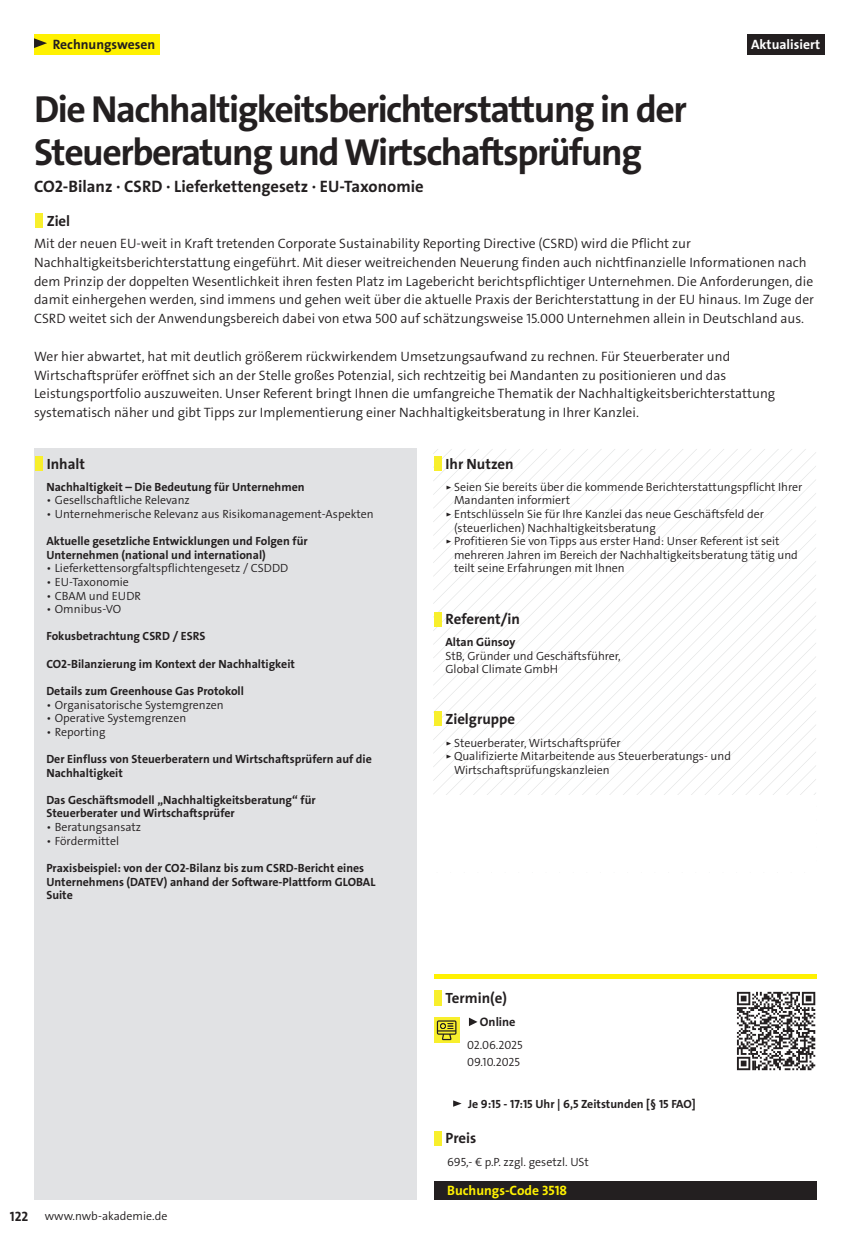
<style>
.page{position:relative;width:851px;height:1234px;background:#fff}
.page>*{position:absolute;margin:0;border:0;box-sizing:border-box;transform-origin:0 0}
.t1{font:37.8px/43.5px "The Sans LP7 Bld";letter-spacing:-.04em;color:#231f20}
.t2{font:16.65px "The Sans LP7 Bld";color:#231f20}
.t3{font:14.85px "The Sans LP7 Bld";color:#231f20}
.t4{font:13.65px/18.8px "The Sans LP4 Se Lig";color:#231f20}
.t5{font:13.65px "The Sans LP7 Bld";color:#fff101}
.t6{font:13.65px "The Sans LP7 Bld";color:#231f20}
.t7{font:13.65px "The Sans LP7 Bld";color:#fff}
.t8{font:12.3px "The Sans LP7 Bld";color:#231f20}
.t9{font:11.85px/13.6px "The Sans LP4 Se Lig";color:#231f20}
.t10{font:11.85px/13.6px "The Sans LP7 Bld";color:#231f20}
.s1{font-family:"The Sans LP7 Bld";font-size:13.65px}
</style>
<div class="page">
<div style="left:34px;top:34px;width:125px;height:20px;background:#fff101"></div>
<svg style="left:34px;top:38px;width:13px;height:10px"></svg>
<div style="left:746px;top:34px;width:78px;height:20px;background:#231f20"></div>
<div style="left:35px;top:213px;width:7px;height:14px;background:#f8ef2c"></div>
<div style="left:34px;top:449px;width:383px;height:750px;background:#e1e2e4"></div>
<div style="left:35px;top:456px;width:7px;height:15px;background:#f8ef2c"></div>
<svg style="left:433px;top:449px;width:383px;height:346px"></svg>
<div style="left:434px;top:456px;width:7px;height:15px;background:#f8ef2c"></div>
<div style="left:434px;top:611px;width:7px;height:15px;background:#f8ef2c"></div>
<div style="left:434px;top:711px;width:7px;height:14px;background:#f8ef2c"></div>
<div style="left:434px;top:973px;width:382px;height:5px;background:#fff101"></div>
<svg style="left:736px;top:991px;width:80px;height:80px"></svg>
<div style="left:434px;top:989px;width:7px;height:15px;background:#f8ef2c"></div>
<svg style="left:434px;top:1017px;width:25px;height:25px"></svg>
<svg style="left:437px;top:1020px;width:19px;height:19px"></svg>
<svg style="left:469px;top:1017px;width:8px;height:8px"></svg>
<svg style="left:453px;top:1100px;width:8px;height:6px"></svg>
<div style="left:434px;top:1130px;width:7px;height:15px;background:#f8ef2c"></div>
<div style="left:434px;top:1180px;width:382px;height:19px;background:#231f20"></div>
<p class="t6" style="left:53px;top:35px;width:104px">Rechnungswesen</p>
<p class="t7" style="left:750px;top:35px;width:71px">Aktualisiert</p>
<h1 class="t1" style="left:34px;top:88px;width:654px">Die Nachhaltigkeitsberichterstattung in der<br>Steuerberatung und Wirtschaftsprüfung</h1>
<p class="t2" style="left:34px;top:176px;width:391px">CO2-Bilanz · CSRD · Lieferkettengesetz · EU-Taxonomie</p>
<p class="t3" style="left:47px;top:211px;width:25px">Ziel</p>
<p class="t4" style="left:34px;top:234px;width:781px">Mit der neuen EU-weit in Kraft tretenden Corporate Sustainability Reporting Directive (CSRD) wird die Pflicht zur Nachhaltigkeitsberichterstattung eingeführt. Mit dieser weitreichenden Neuerung finden auch nichtfinanzielle Informationen nach dem Prinzip der doppelten Wesentlichkeit ihren festen Platz im Lagebericht berichtspflichtiger Unternehmen. Die Anforderungen, die damit einhergehen werden, sind immens und gehen weit über die aktuelle Praxis der Berichterstattung in der EU hinaus. Im Zuge der CSRD weitet sich der Anwendungsbereich dabei von etwa 500 auf schätzungsweise 15.000 Unternehmen allein in Deutschland aus.</p>
<p class="t4" style="left:34px;top:347px;width:742px">Wer hier abwartet, hat mit deutlich größerem rückwirkendem Umsetzungsaufwand zu rechnen. Für Steuerberater und Wirtschaftsprüfer eröffnet sich an der Stelle großes Potenzial, sich rechtzeitig bei Mandanten zu positionieren und das Leistungsportfolio auszuweiten. Unser Referent bringt Ihnen die umfangreiche Thematik der Nachhaltigkeitsberichterstattung systematisch näher und gibt Tipps zur Implementierung einer Nachhaltigkeitsberatung in Ihrer Kanzlei.</p>
<p class="t3" style="left:47px;top:454px;width:40px">Inhalt</p>
<p class="t10" style="left:46px;top:480px;width:260px">Nachhaltigkeit – Die Bedeutung für Unternehmen</p>
<p class="t9" style="left:46px;top:493px;width:145px">• Gesellschaftliche Relevanz</p>
<p class="t9" style="left:46px;top:507px;width:329px">• Unternehmerische Relevanz aus Risikomanagement-Aspekten</p>
<p class="t10" style="left:46px;top:534px;width:263px">Aktuelle gesetzliche Entwicklungen und Folgen für<br>Unternehmen (national und international)</p>
<p class="t9" style="left:46px;top:561px;width:243px">• Lieferkettensorgfaltspflichtengesetz / CSDDD</p>
<p class="t9" style="left:46px;top:575px;width:84px">• EU-Taxonomie</p>
<p class="t9" style="left:46px;top:588px;width:96px">• CBAM und EUDR</p>
<p class="t9" style="left:46px;top:602px;width:76px">• Omnibus-VO</p>
<p class="t10" style="left:46px;top:629px;width:160px">Fokusbetrachtung CSRD / ESRS</p>
<p class="t10" style="left:46px;top:656px;width:250px">CO2-Bilanzierung im Kontext der Nachhaltigkeit</p>
<p class="t10" style="left:46px;top:684px;width:199px">Details zum Greenhouse Gas Protokoll</p>
<p class="t9" style="left:46px;top:697px;width:179px">• Organisatorische Systemgrenzen</p>
<p class="t9" style="left:46px;top:711px;width:141px">• Operative Systemgrenzen</p>
<p class="t9" style="left:46px;top:724px;width:61px">• Reporting</p>
<p class="t10" style="left:46px;top:752px;width:327px">Der Einfluss von Steuerberatern und Wirtschaftsprüfern auf die<br>Nachhaltigkeit</p>
<p class="t10" style="left:46px;top:793px;width:271px">Das Geschäftsmodell „Nachhaltigkeitsberatung“ für<br>Steuerberater und Wirtschaftsprüfer</p>
<p class="t9" style="left:46px;top:820px;width:96px">• Beratungsansatz</p>
<p class="t9" style="left:46px;top:833px;width:74px">• Fördermittel</p>
<p class="t10" style="left:46px;top:861px;width:330px">Praxisbeispiel: von der CO2-Bilanz bis zum CSRD-Bericht eines<br>Unternehmens (DATEV) anhand der Software-Plattform GLOBAL<br>Suite</p>
<p class="t3" style="left:445px;top:454px;width:70px">Ihr Nutzen</p>
<p class="t9" style="left:445px;top:480px;width:358px">▹ Seien Sie bereits über die kommende Berichterstattungspflicht Ihrer</p>
<p class="t9" style="left:454px;top:493px;width:118px">Mandanten informiert</p>
<p class="t9" style="left:445px;top:507px;width:320px">▹ Entschlüsseln Sie für Ihre Kanzlei das neue Geschäftsfeld der</p>
<p class="t9" style="left:454px;top:520px;width:203px">(steuerlichen) Nachhaltigkeitsberatung</p>
<p class="t9" style="left:445px;top:534px;width:335px">▹ Profitieren Sie von Tipps aus erster Hand: Unser Referent ist seit</p>
<p class="t9" style="left:454px;top:548px;width:345px">mehreren Jahren im Bereich der Nachhaltigkeitsberatung tätig und</p>
<p class="t9" style="left:454px;top:561px;width:172px">teilt seine Erfahrungen mit Ihnen</p>
<p class="t3" style="left:445px;top:609px;width:76px">Referent/in</p>
<p class="t10" style="left:445px;top:635px;width:71px">Altan Günsoy</p>
<p class="t9" style="left:445px;top:648px;width:177px">StB, Gründer und Geschäftsführer,<br>Global Climate GmbH</p>
<p class="t3" style="left:445px;top:709px;width:71px">Zielgruppe</p>
<p class="t9" style="left:445px;top:736px;width:176px">▹ Steuerberater, Wirtschaftsprüfer</p>
<p class="t9" style="left:445px;top:749px;width:287px">▹ Qualifizierte Mitarbeitende aus Steuerberatungs- und</p>
<p class="t9" style="left:454px;top:763px;width:157px">Wirtschaftsprüfungskanzleien</p>
<p class="t9" style="left:10px;top:1208px;width:159px"><span class="s1">122</span> www.nwb-akademie.de</p>
<p class="t3" style="left:445px;top:988px;width:63px">Termin(e)</p>
<p class="t8" style="left:480px;top:1014px;width:37px">Online</p>
<p class="t9" style="left:467px;top:1037px;width:57px;line-height:16px">02.06.2025<br>09.10.2025</p>
<p class="t10" style="left:468px;top:1096px;width:229px">Je 9:15 - 17:15 Uhr | 6,5 Zeitstunden [§ 15 FAO]</p>
<p class="t3" style="left:445px;top:1128px;width:32px">Preis</p>
<p class="t9" style="left:447px;top:1155px;width:143px">695,- € p.P. zzgl. gesetzl. USt</p>
<p class="t5" style="left:447px;top:1181px;width:121px">Buchungs-Code 3518</p>
</div>
